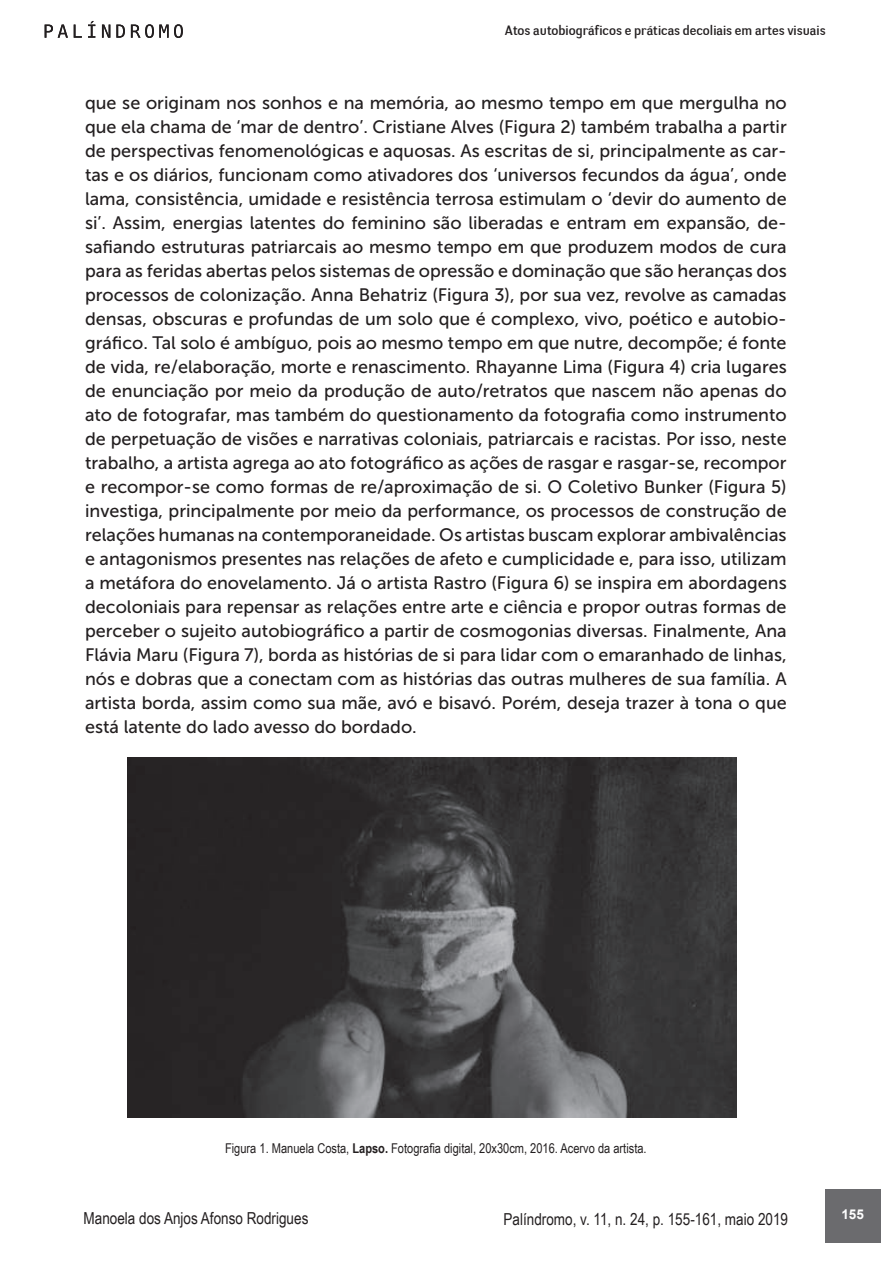
<style>
.page{position:relative;width:893px;height:1263px;background:#fff}
.page>*{position:absolute;margin:0;border:0;box-sizing:border-box;transform-origin:0 0}
.t1{font:18px/24px "Museo Sans 500";color:#231f20;text-align:justify}
.t2{font:16.5px "Arial Narrow";color:#231f20}
.t3{font:13.5px "Arial Narrow";color:#231f20}
.t4{font:13.5px "Negotiate Free";color:#231f20}
.t5{font:700 13.5px "Arial";color:#fff}
.s1{font-weight:700}
</style>
<div class="page">
<div style="left:825px;top:1189px;width:55px;height:53px;background:#6b6b6e"></div>
<svg style="left:45px;top:25px;width:23px;height:13px"></svg>
<svg style="left:74px;top:25px;width:8px;height:13px"></svg>
<svg style="left:88px;top:21px;width:7px;height:17px"></svg>
<svg style="left:102px;top:25px;width:8px;height:13px"></svg>
<svg style="left:116px;top:25px;width:9px;height:13px"></svg>
<svg style="left:131px;top:24px;width:52px;height:14px"></svg>
<img style="left:128px;top:757px;width:608px;height:360px">
<p class="t4" style="left:505px;top:22px;width:322px">Atos autobiográficos e práticas decoliais em artes visuais</p>
<p class="t1" style="left:85px;top:91px;width:703px">que se originam nos sonhos e na memória, ao mesmo tempo em que mergulha no que ela chama de ‘mar de dentro’. Cristiane Alves (Figura 2) também trabalha a partir de perspectivas fenomenológicas e aquosas. As escritas de si, principalmente as car&shy;tas e os diários, funcionam como ativadores dos ‘universos fecundos da água’, onde lama, consistência, umidade e resistência terrosa estimulam o ‘devir do aumento de si’. Assim, energias latentes do feminino são liberadas e entram em expansão, de&shy;safiando estruturas patriarcais ao mesmo tempo em que produzem modos de cura para as feridas abertas pelos sistemas de opressão e dominação que são heranças dos processos de colonização. Anna Behatriz (Figura 3), por sua vez, revolve as camadas densas, obscuras e profundas de um solo que é complexo, vivo, poético e autobio&shy;gráfico. Tal solo é ambíguo, pois ao mesmo tempo em que nutre, decompõe; é fonte de vida, re/elaboração, morte e renascimento. Rhayanne Lima (Figura 4) cria lugares de enunciação por meio da produção de auto/retratos que nascem não apenas do ato de fotografar, mas também do questionamento da fotografia como instrumento de perpetuação de visões e narrativas coloniais, patriarcais e racistas. Por isso, neste trabalho, a artista agrega ao ato fotográfico as ações de rasgar e rasgar-se, recompor e recompor-se como formas de re/aproximação de si. O Coletivo Bunker (Figura 5) investiga, principalmente por meio da performance, os processos de construção de relações humanas na contemporaneidade. Os artistas buscam explorar ambivalências e antagonismos presentes nas relações de afeto e cumplicidade e, para isso, utilizam a metáfora do enovelamento. Já o artista Rastro (Figura 6) se inspira em abordagens decoloniais para repensar as relações entre arte e ciência e propor outras formas de perceber o sujeito autobiográfico a partir de cosmogonias diversas. Finalmente, Ana Flávia Maru (Figura 7), borda as histórias de si para lidar com o emaranhado de linhas, nós e dobras que a conectam com as histórias das outras mulheres de sua família. A artista borda, assim como sua mãe, avó e bisavó. Porém, deseja trazer à tona o que está latente do lado avesso do bordado.</p>
<p class="t3" style="left:225px;top:1138px;width:423px">Figura 1. Manuela Costa, <span class="s1">Lapso.</span> Fotografia digital, 20x30cm, 2016. Acervo da artista.</p>
<p class="t2" style="left:84px;top:1206px;width:226px">Manoela dos Anjos Afonso Rodrigues</p>
<p class="t2" style="left:503px;top:1206px;width:286px">Palíndromo, v. 11, n. 24, p. 155-161, maio 2019</p>
<p class="t5" style="left:841px;top:1205px;width:24px">155</p>
</div>
